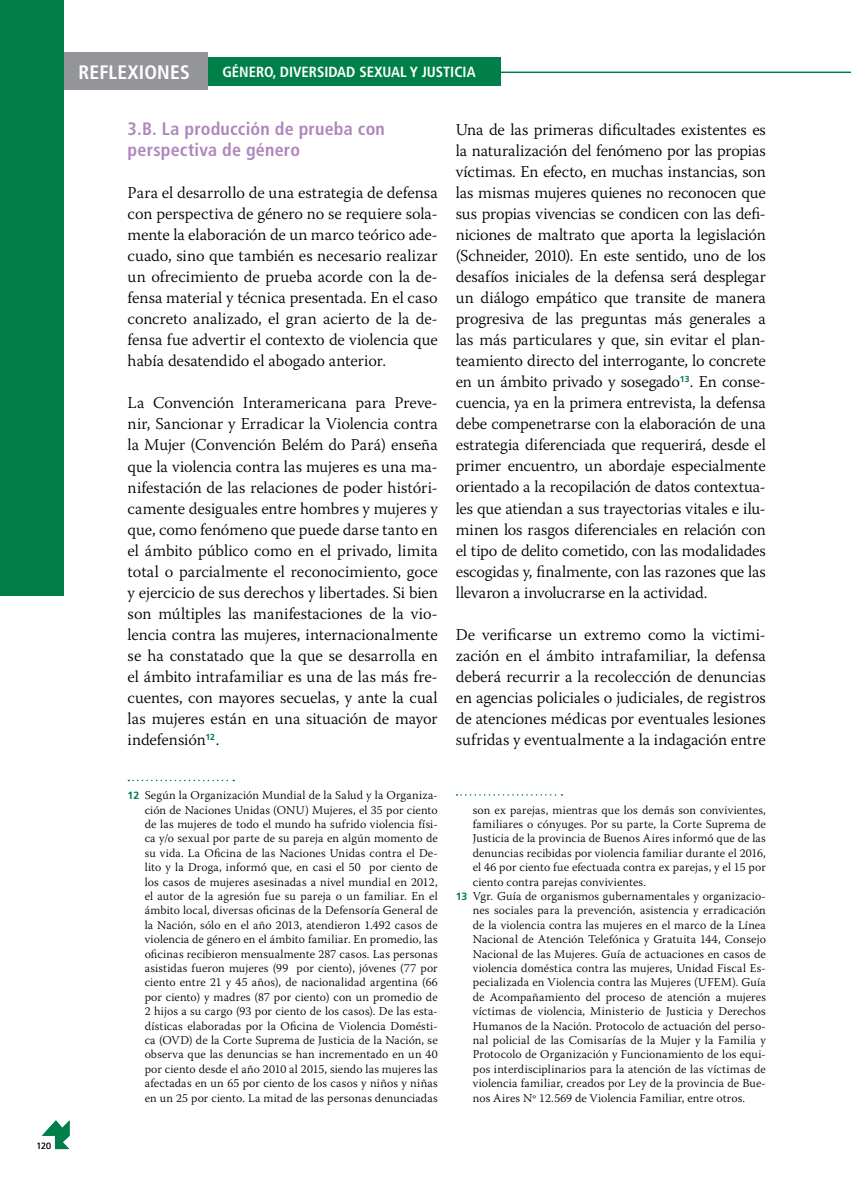
<style>
.page{position:relative;width:851px;height:1191px;background:#fff}
.page>*{position:absolute;margin:0;border:0;box-sizing:border-box;transform-origin:0 0}
.t1{font:700 condensed 19.5px "Frutiger LT Std";letter-spacing:.01em;color:#fff}
.t2{font:700 condensed 18px/21px "Frutiger LT Std";letter-spacing:.01em;color:#af86bd}
.t3{font:300 16.5px/21px "Warnock Pro";letter-spacing:-.005em;color:#000;text-align:justify}
.t4{font:700 condensed 14.7px "Frutiger LT Std";color:#fff}
.t5{font:300 12px/14.4px "Warnock Pro";letter-spacing:.01em;color:#000;text-align:justify}
.t6{font:300 9px "Frutiger LT Std";color:#000}
.s1{font-family:"Frutiger LT Std";font-weight:700;font-size:10.5px;color:#007f49}
</style>
<div class="page">
<hr style="left:0;top:72px;width:850px;height:1px;background:#007f49">
<svg style="left:42px;top:1120px;width:28px;height:29px"></svg>
<div style="left:134px;top:57px;width:366px;height:29px;background:#007f49"></div>
<div style="left:57px;top:53px;width:150px;height:37px;background:#939598"></div>
<div style="left:0;top:0;width:64px;height:595px;background:#007f49"></div>
<svg style="left:128px;top:779px;width:106px;height:2px"></svg>
<svg style="left:456px;top:794px;width:106px;height:1px"></svg>
<p class="t6" style="left:36px;top:1140px;width:16px">120</p>
<p class="t1" style="left:78px;top:60px;width:113px">REFLEXIONES</p>
<p class="t4" style="left:222px;top:63px;width:255px">GÉNERO, DIVERSIDAD SEXUAL Y JUSTICIA</p>
<p class="t2" style="left:128px;top:119px;width:259px">3.B. La producción de prueba con perspectiva de género</p>
<p class="t3" style="left:128px;top:182px;width:311px">Para el desarrollo de una estrategia de defensa con perspectiva de género no se requiere sola&shy;mente la elaboración de un marco teórico ade&shy;cuado, sino que también es necesario realizar un ofrecimiento de prueba acorde con la de&shy;fensa material y técnica presentada. En el caso concreto analizado, el gran acierto de la de&shy;fensa fue advertir el contexto de violencia que había desatendido el abogado anterior.</p>
<p class="t3" style="left:128px;top:392px;width:311px">La Convención Interamericana para Preve&shy;nir, Sancionar y Erradicar la Violencia contra la Mujer (Convención Belém do Pará) enseña que la violencia contra las mujeres es una ma&shy;nifestación de las relaciones de poder históri&shy;camente desiguales entre hombres y mujeres y que, como fenómeno que puede darse tanto en el ámbito público como en el privado, limita total o parcialmente el reconocimiento, goce y ejercicio de sus derechos y libertades. Si bien son múltiples las manifestaciones de la vio&shy;lencia contra las mujeres, internacionalmente se ha constatado que la que se desarrolla en el ámbito intrafamiliar es una de las más fre&shy;cuentes, con mayores secuelas, y ante la cual las mujeres están en una situación de mayor indefensión<sup>12</sup>.</p>
<p class="t5" style="left:145px;top:788px;width:294px;text-indent:-17px"><span class="s1">12</span> Según la Organización Mundial de la Salud y la Organiza&shy;ción de Naciones Unidas (ONU) Mujeres, el 35 por ciento de las mujeres de todo el mundo ha sufrido violencia físi&shy;ca y/o sexual por parte de su pareja en algún momento de su vida. La Oficina de las Naciones Unidas contra el De&shy;lito y la Droga, informó que, en casi el 50 por ciento de los casos de mujeres asesinadas a nivel mundial en 2012, el autor de la agresión fue su pareja o un familiar. En el ámbito local, diversas oficinas de la Defensoría General de la Nación, sólo en el año 2013, atendieron 1.492 casos de violencia de género en el ámbito familiar. En promedio, las oficinas recibieron mensualmente 287 casos. Las personas asistidas fueron mujeres (99 por ciento), jóvenes (77 por ciento entre 21 y 45 años), de nacionalidad argentina (66 por ciento) y madres (87 por ciento) con un promedio de 2 hijos a su cargo (93 por ciento de los casos). De las esta&shy;dísticas elaboradas por la Oficina de Violencia Domésti&shy;ca (OVD) de la Corte Suprema de Justicia de la Nación, se observa que las denuncias se han incrementado en un 40 por ciento desde el año 2010 al 2015, siendo las mujeres las afectadas en un 65 por ciento de los casos y niños y niñas en un 25 por ciento. La mitad de las personas denunciadas</p>
<p class="t3" style="left:455px;top:119px;width:311px">Una de las primeras dificultades existentes es la naturalización del fenómeno por las propias víctimas. En efecto, en muchas instancias, son las mismas mujeres quienes no reconocen que sus propias vivencias se condicen con las defi&shy;niciones de maltrato que aporta la legislación (Schneider, 2010). En este sentido, uno de los desafíos iniciales de la defensa será desplegar un diálogo empático que transite de manera progresiva de las preguntas más generales a las más particulares y que, sin evitar el plan&shy;teamiento directo del interrogante, lo concrete en un ámbito privado y sosegado<sup>13</sup>. En conse&shy;cuencia, ya en la primera entrevista, la defensa debe compenetrarse con la elaboración de una estrategia diferenciada que requerirá, desde el primer encuentro, un abordaje especialmente orientado a la recopilación de datos contextua&shy;les que atiendan a sus trayectorias vitales e ilu&shy;minen los rasgos diferenciales en relación con el tipo de delito cometido, con las modalidades escogidas y, finalmente, con las razones que las llevaron a involucrarse en la actividad.</p>
<p class="t3" style="left:455px;top:623px;width:311px">De verificarse un extremo como la victimi&shy;zación en el ámbito intrafamiliar, la defensa deberá recurrir a la recolección de denuncias en agencias policiales o judiciales, de registros de atenciones médicas por eventuales lesiones sufridas y eventualmente a la indagación entre</p>
<p class="t5" style="left:472px;top:802px;width:294px">son ex parejas, mientras que los demás son convivientes,</p>
<p class="t5" style="left:472px;top:816px;width:294px">familiares o cónyuges. Por su parte, la Corte Suprema de</p>
<p class="t5" style="left:472px;top:831px;width:294px">Justicia de la provincia de Buenos Aires informó que de las</p>
<p class="t5" style="left:472px;top:845px;width:294px">denuncias recibidas por violencia familiar durante el 2016,</p>
<p class="t5" style="left:472px;top:860px;width:294px">el 46 por ciento fue efectuada contra ex parejas, y el 15 por</p>
<p class="t5" style="left:472px;top:874px;width:175px">ciento contra parejas convivientes.</p>
<p class="t5" style="left:455px;top:888px;width:311px"><span class="s1">13</span> Vgr. Guía de organismos gubernamentales y organizacio-</p>
<p class="t5" style="left:472px;top:903px;width:294px">nes sociales para la prevención, asistencia y erradicación</p>
<p class="t5" style="left:472px;top:917px;width:294px">de la violencia contra las mujeres en el marco de la Línea</p>
<p class="t5" style="left:472px;top:932px;width:294px">Nacional de Atención Telefónica y Gratuita 144, Consejo</p>
<p class="t5" style="left:472px;top:946px;width:294px">Nacional de las Mujeres. Guía de actuaciones en casos de</p>
<p class="t5" style="left:472px;top:960px;width:294px">violencia doméstica contra las mujeres, Unidad Fiscal Es-</p>
<p class="t5" style="left:472px;top:975px;width:294px">pecializada en Violencia contra las Mujeres (UFEM). Guía</p>
<p class="t5" style="left:472px;top:989px;width:294px">de Acompañamiento del proceso de atención a mujeres</p>
<p class="t5" style="left:472px;top:1004px;width:294px">víctimas de violencia, Ministerio de Justicia y Derechos</p>
<p class="t5" style="left:472px;top:1018px;width:294px">Humanos de la Nación. Protocolo de actuación del perso-</p>
<p class="t5" style="left:472px;top:1032px;width:294px">nal policial de las Comisarías de la Mujer y la Familia y</p>
<p class="t5" style="left:472px;top:1047px;width:294px">Protocolo de Organización y Funcionamiento de los equi-</p>
<p class="t5" style="left:472px;top:1061px;width:294px">pos interdisciplinarios para la atención de las víctimas de</p>
<p class="t5" style="left:472px;top:1076px;width:294px">violencia familiar, creados por Ley de la provincia de Bue-</p>
<p class="t5" style="left:472px;top:1090px;width:274px">nos Aires Nº 12.569 de Violencia Familiar, entre otros.</p>
</div>
